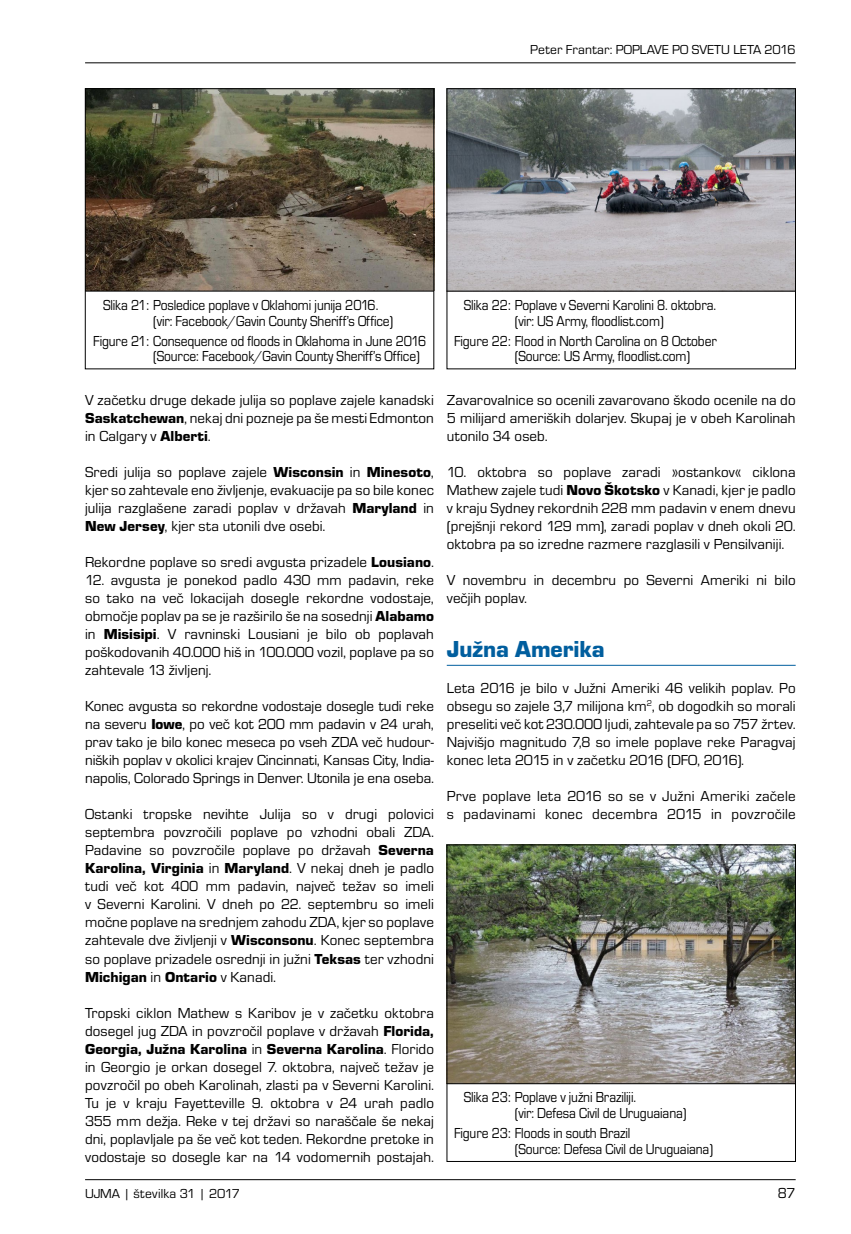
<style>
.page{position:relative;width:851px;height:1234px;background:#fff}
.page>*{position:absolute;margin:0;border:0;box-sizing:border-box;transform-origin:0 0}
.NASLOV_1{font:24px "Eurostile TEE Blac";color:#005e9e}
.BODY{font:15px/18px "Eurostile TEE";letter-spacing:.005em;color:#000;text-align:justify}
.PODPIS_slika{font:15px/15.8px "Eurostile TEE";letter-spacing:-.01em;color:#000;scale:.9 1}
.PASICA{font:13.5px "Eurostile TEE";letter-spacing:.005em;color:#000}
.s1{font-family:"Eurostile TEE Blac"}
</style>
<div class="page">
<hr style="left:85px;top:1178px;width:710px;height:1px;background:#000">
<hr style="left:85px;top:62px;width:710px;height:1px;background:#000">
<img style="left:448px;top:846px;width:345px;height:237px">
<img style="left:87px;top:90px;width:345px;height:201px">
<img style="left:448px;top:90px;width:345px;height:201px">
<div style="left:85px;top:88px;width:349px;height:281px;border:1px solid #000"></div>
<div style="left:446px;top:88px;width:349px;height:281px;border:1px solid #000"></div>
<hr style="left:85px;top:291px;width:349px;height:1px;background:#000">
<hr style="left:446px;top:291px;width:349px;height:1px;background:#000">
<hr style="left:446px;top:664px;width:349px;height:1px;background:#005e9e">
<div style="left:446px;top:844px;width:349px;height:317px;border:1px solid #000"></div>
<hr style="left:446px;top:1083px;width:349px;height:1px;background:#000">
<p class="PASICA" style="left:530px;top:42px;width:267px">Peter Frantar: POPLAVE PO SVETU LETA 2016</p>
<p class="PODPIS_slika" style="left:153px;top:297px;width:268px;text-indent:-50px">Slika 21: Posledice poplave v Oklahomi junija 2016. (vir: Facebook/Gavin County Sheriff’s Office)</p>
<p class="PODPIS_slika" style="left:153px;top:333px;width:305px;text-indent:-60px">Figure 21: Consequence od floods in Oklahoma in June 2016 (Source: Facebook/Gavin County Sheriff’s Office)</p>
<p class="BODY" style="left:85px;top:391px;width:350px">V začetku druge dekade julija so poplave zajele kanadski <span class="s1">Saskatchewan</span>, nekaj dni pozneje pa še mesti Edmonton in Calgary v <span class="s1">Alberti</span>.</p>
<p class="BODY" style="left:85px;top:463px;width:350px">Sredi julija so poplave zajele <span class="s1">Wisconsin</span> in <span class="s1">Minesoto</span>, kjer so zahtevale eno življenje, evakuacije pa so bile konec julija razglašene zaradi poplav v državah <span class="s1">Maryland</span> in <span class="s1">New Jersey</span>, kjer sta utonili dve osebi.</p>
<p class="BODY" style="left:85px;top:553px;width:350px">Rekordne poplave so sredi avgusta prizadele <span class="s1">Lousiano</span>.</p>
<p class="BODY" style="left:85px;top:571px;width:350px">12. avgusta je ponekod padlo 430 mm padavin, reke so tako na več lokacijah dosegle rekordne vodostaje, območje poplav pa se je razširilo še na sosednji <span class="s1">Alabamo </span>in <span class="s1">Misisipi</span>. V ravninski Lousiani je bilo ob poplavah poškodovanih 40.000 hiš in 100.000 vozil, poplave pa so zahtevale 13 življenj.</p>
<p class="BODY" style="left:85px;top:697px;width:350px">Konec avgusta so rekordne vodostaje dosegle tudi reke na severu <span class="s1">Iowe</span>, po več kot 200 mm padavin v 24 urah, prav tako je bilo konec meseca po vseh ZDA več hudour&shy;niških poplav v okolici krajev Cincinnati, Kansas City, India&shy;napolis, Colorado Springs in Denver. Utonila je ena oseba.</p>
<p class="BODY" style="left:85px;top:805px;width:350px">Ostanki tropske nevihte Julija so v drugi polovici septembra povzročili poplave po vzhodni obali ZDA.<br>Padavine so povzročile poplave po državah <span class="s1">Severna Karolina, Virginia</span> in <span class="s1">Maryland</span>. V nekaj dneh je padlo tudi več kot 400 mm padavin, največ težav so imeli v Severni Karolini. V dneh po 22. septembru so imeli močne poplave na srednjem zahodu ZDA, kjer so poplave zahtevale dve življenji v <span class="s1">Wisconsonu</span>. Konec septembra so poplave prizadele osrednji in južni <span class="s1">Teksas</span> ter vzhodni <span class="s1">Michigan</span> in <span class="s1">Ontario</span> v Kanadi.</p>
<p class="BODY" style="left:85px;top:1003px;width:350px">Tropski ciklon Mathew s Karibov je v začetku oktobra dosegel jug ZDA in povzročil poplave v državah <span class="s1">Florida, Georgia, Južna Karolina</span> in <span class="s1">Severna Karolina</span>. Florido in Georgio je orkan dosegel 7. oktobra, največ težav je povzročil po obeh Karolinah, zlasti pa v Severni Karolini.<br>Tu je v kraju Fayetteville 9. oktobra v 24 urah padlo 355 mm dežja. Reke v tej državi so naraščale še nekaj dni, poplavljale pa še več kot teden. Rekordne pretoke in vodostaje so dosegle kar na 14 vodomernih postajah.</p>
<p class="PODPIS_slika" style="left:463px;top:297px;width:282px;text-align:center">Slika 22: Poplave v Severni Karolini 8. oktobra. (vir: US Army, floodlist.com)</p>
<p class="PODPIS_slika" style="left:514px;top:333px;width:226px;text-indent:-61px">Figure 22: Flood in North Carolina on 8 October (Source: US Army, floodlist.com)</p>
<p class="BODY" style="left:446px;top:391px;width:350px">Zavarovalnice so ocenili zavarovano škodo ocenile na do 5 milijard ameriških dolarjev. Skupaj je v obeh Karolinah utonilo 34 oseb.</p>
<p class="BODY" style="left:446px;top:463px;width:350px">10. oktobra so poplave zaradi »ostankov« ciklona Mathew zajele tudi <span class="s1">Novo Škotsko</span> v Kanadi, kjer je padlo v kraju Sydney rekordnih 228 mm padavin v enem dnevu (prejšnji rekord 129 mm), zaradi poplav v dneh okoli 20. oktobra pa so izredne razmere razglasili v Pensilvaniji.</p>
<p class="BODY" style="left:446px;top:571px;width:350px">V novembru in decembru po Severni Ameriki ni bilo večjih poplav.</p>
<p class="NASLOV_1" style="left:446px;top:636px;width:159px">Južna Amerika</p>
<p class="BODY" style="left:446px;top:679px;width:350px">Leta 2016 je bilo v Južni Ameriki 46 velikih poplav. Po obsegu so zajele 3,7 milijona km<sup>2</sup>, ob dogodkih so morali preseliti več kot 230.000 ljudi, zahtevale pa so 757 žrtev.<br>Najvišjo magnitudo 7,8 so imele poplave reke Paragvaj konec leta 2015 in v začetku 2016 (DFO, 2016).</p>
<p class="BODY" style="left:446px;top:787px;width:350px">Prve poplave leta 2016 so se v Južni Ameriki začele s padavinami konec decembra 2015 in povzročile</p>
<p class="PODPIS_slika" style="left:514px;top:1089px;width:192px;text-indent:-51px">Slika 23: Poplave v južni Braziliji.<br>(vir: Defesa Civil de Uruguaiana)</p>
<p class="PODPIS_slika" style="left:514px;top:1125px;width:222px;text-indent:-61px">Figure 23: Floods in south Brazil<br>(Source: Defesa Civil de Uruguaiana)</p>
<p class="PASICA" style="left:85px;top:1185px;width:156px">UJMA | številka 31 | 2017</p>
<p class="BODY" style="left:777px;top:1183px;width:19px">87</p>
</div>
